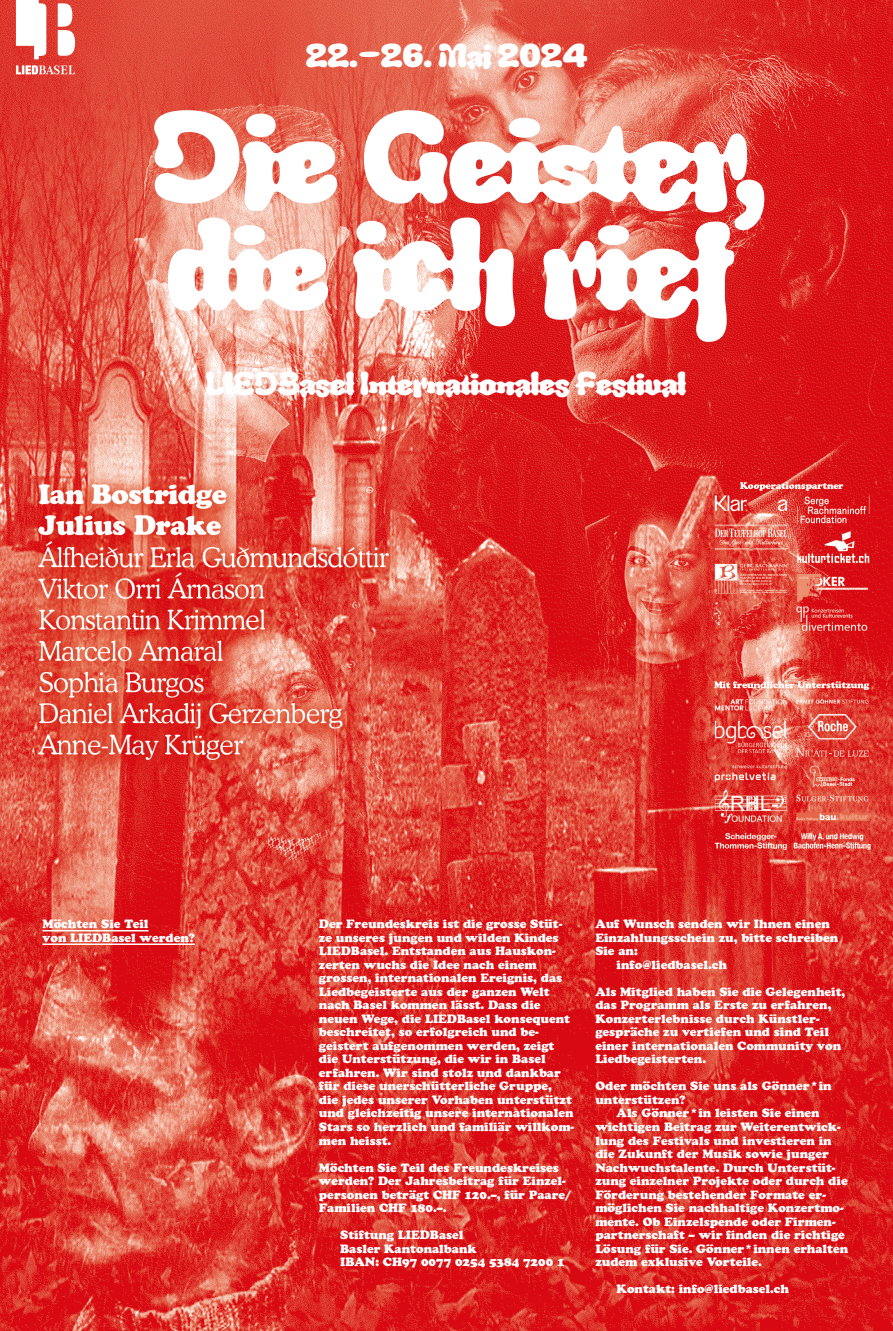
<style>
.page{position:relative;width:893px;height:1331px;background:#fff}
.page>*{position:absolute;margin:0;border:0;box-sizing:border-box;transform-origin:0 0}
.t1{font:129.6px "Mushy Script";color:#fff}
.t2{font:33.15px "Mushy Script";color:#fff}
.t3{font:12px/13.5px "Cooper Black Std";color:#fff}
</style>
<div class="page">
<img style="left:0;top:0;width:893px;height:1331px">
<svg style="left:16px;top:0;width:59px;height:74px"></svg>
<svg style="left:685px;top:148px;width:18px;height:17px"></svg>
<svg style="left:686px;top:178px;width:17px;height:19px"></svg>
<hr style="left:43px;top:930px;width:105px;height:1px;background:#fff">
<hr style="left:43px;top:943px;width:152px;height:2px;background:#fff">
<h2 class="t2" style="left:306px;top:42px;width:282px">22.-26. Mai 2024</h2>
<h1 class="t1" style="left:151px;top:105px;width:618px">Die Geister,</h1>
<h1 class="t1" style="left:164px;top:212px;width:566px">die ich rief</h1>
<h2 class="t2" style="left:206px;top:370px;width:481px">LIEDBasel Internationales Festival</h2>
<p class="t3" style="left:43px;top:917px;width:154px">Möchten Sie Teil<br>von LIEDBasel werden?</p>
<p class="t3" style="left:319px;top:917px;width:257px">Der Freundeskreis ist die grosse Stüt&shy;ze unseres jungen und wilden Kindes LIEDBasel. Entstanden aus Hauskon&shy;zerten wuchs die Idee nach einem grossen, internationalen Ereignis, das Liedbegeisterte aus der ganzen Welt nach Basel kommen lässt. Dass die neuen Wege, die LIEDBasel konsequent beschreitet, so erfolgreich und be&shy;geistert aufgenommen werden, zeigt die Unterstützung, die wir in Basel erfahren. Wir sind stolz und dankbar für diese unerschütterliche Gruppe, die jedes unserer Vorhaben unterstützt und gleichzeitig unsere internationalen Stars so herzlich und familiär willkom&shy;men heisst.</p>
<p class="t3" style="left:319px;top:1160px;width:254px">Möchten Sie Teil des Freundeskreises werden? Der Jahresbeitrag für Einzel&shy;personen beträgt CHF 120.–, für Paare/ Familien CHF 180.–.</p>
<p class="t3" style="left:340px;top:1228px;width:226px">Stiftung LIEDBasel<br>Basler Kantonalbank<br>IBAN: CH97 0077 0254 5384 7200 1</p>
<p class="t3" style="left:595px;top:917px;width:236px">Auf Wunsch senden wir Ihnen einen</p>
<p class="t3" style="left:595px;top:931px;width:244px">Einzahlungsschein zu, bitte schreiben</p>
<p class="t3" style="left:595px;top:944px;width:44px">Sie an:</p>
<p class="t3" style="left:617px;top:958px;width:112px">info@liedbasel.ch</p>
<p class="t3" style="left:595px;top:985px;width:252px">Als Mitglied haben Sie die Gelegenheit, das Programm als Erste zu erfahren, Konzerterlebnisse durch Künstler&shy;gespräche zu vertiefen und sind Teil einer internationalen Community von Liedbegeisterten.</p>
<p class="t3" style="left:595px;top:1079px;width:238px">Oder möchten Sie uns als Gönner*in unterstützen?</p>
<p class="t3" style="left:595px;top:1106px;width:254px;text-indent:21px">Als Gönner*in leisten Sie einen wichtigen Beitrag zur Weiterentwick&shy;lung des Festivals und investieren in die Zukunft der Musik sowie junger Nachwuchstalente. Durch Unterstüt&shy;zung einzelner Projekte oder durch die Förderung bestehender Formate er&shy;möglichen Sie nachhaltige Konzertmo&shy;mente. Ob Einzelspende oder Firmen&shy;partnerschaft – wir finden die richtige Lösung für Sie. Gönner*innen erhalten zudem exklusive Vorteile.</p>
<p class="t3" style="left:617px;top:1282px;width:174px">Kontakt: info@liedbasel.ch</p>
</div>
